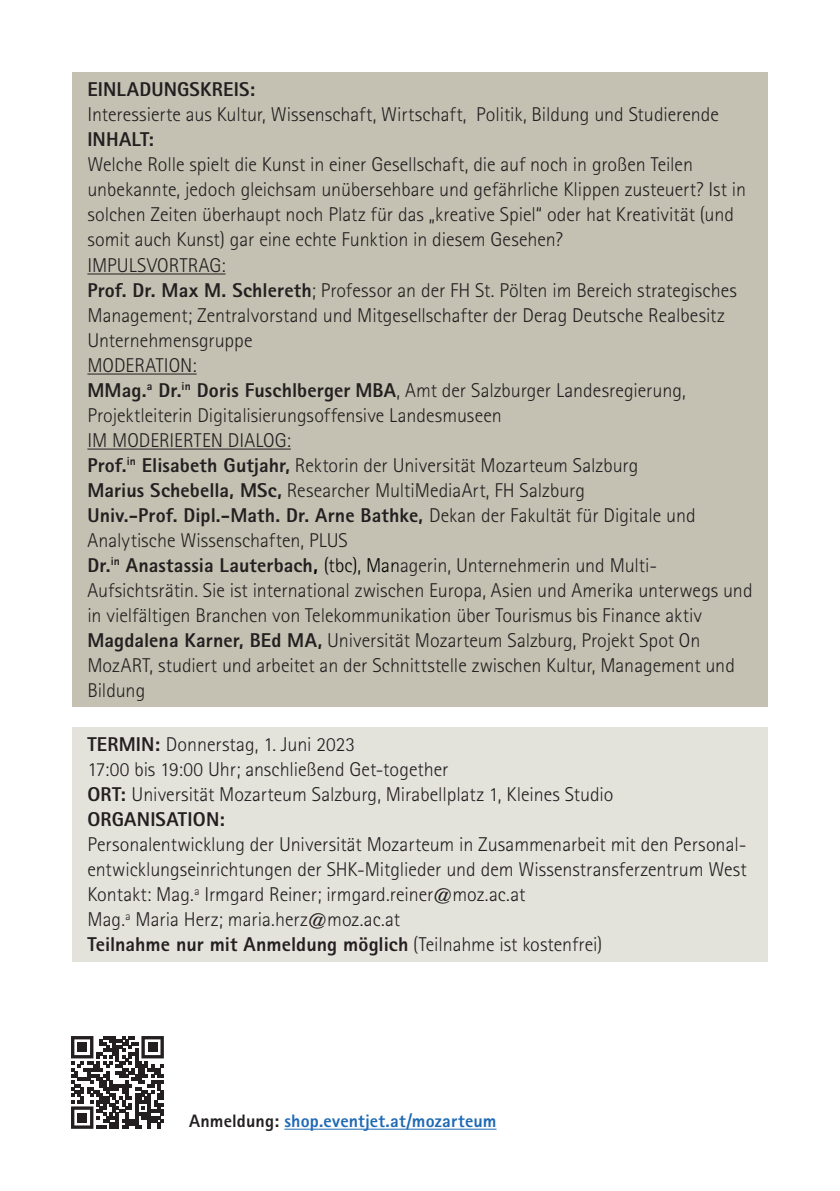
<style>
.page{position:relative;width:840px;height:1191px;background:#fff}
.page>*{position:absolute;margin:0;border:0;box-sizing:border-box;transform-origin:0 0}
.Default{font:300 20px/25px "Rotis Sans Serif Std";color:#231f20}
.Default-2{font:800 20px "Rotis Sans Serif Std";letter-spacing:.005em;color:#231f20}
.Default-3{font:800 18px "Rotis Sans Serif Std";letter-spacing:.01em;color:#1e69b4}
.s1{font-weight:800}
.s2{font-weight:800;color:#000}
.s3{color:#000}
.s4{font-weight:300}
.s5{color:#231f20}
</style>
<div class="page">
<hr style="left:284px;top:1128px;width:212px;height:1px;background:#1e69b4">
<svg style="left:71px;top:1036px;width:93px;height:92px"></svg>
<div style="left:77px;top:1042px;width:10px;height:10px;background:#231f20"></div>
<div style="left:148px;top:1042px;width:9px;height:10px;background:#231f20"></div>
<div style="left:77px;top:1112px;width:10px;height:10px;background:#231f20"></div>
<div style="left:72px;top:72px;width:695px;height:635px;background:#c4c1b3"></div>
<hr style="left:87px;top:273px;width:138px;height:1px;background:#231f20">
<hr style="left:87px;top:373px;width:109px;height:1px;background:#231f20">
<hr style="left:87px;top:448px;width:204px;height:1px;background:#231f20">
<div style="left:72px;top:727px;width:695px;height:234px;background:#e3e3dc"></div>
<p class="Default-2" style="left:87px;top:77px;width:169px">EINLADUNGSKREIS:</p>
<p class="Default" style="left:87px;top:102px;width:633px">Interessierte aus Kultur, Wissenschaft, Wirtschaft, Politik, Bildung und Studierende</p>
<p class="Default-2" style="left:87px;top:127px;width:68px">INHALT:</p>
<p class="Default" style="left:87px;top:152px;width:660px">Welche Rolle spielt die Kunst in einer Gesellschaft, die auf noch in großen Teilen unbekannte, jedoch gleichsam unübersehbare und gefährliche Klippen zusteuert? Ist in solchen Zeiten überhaupt noch Platz für das „kreative Spiel“ oder hat Kreativität (und somit auch Kunst) gar eine echte Funktion in diesem Gesehen?</p>
<p class="Default" style="left:87px;top:252px;width:140px">IMPULSVORTRAG:</p>
<p class="Default" style="left:87px;top:277px;width:650px"><span class="s1">Prof. Dr. Max M. Schlereth</span>; Professor an der FH St. Pölten im Bereich strategisches<br>Management; Zentralvorstand und Mitgesellschafter der Derag Deutsche Realbesitz<br>Unternehmensgruppe</p>
<p class="Default" style="left:87px;top:352px;width:111px">MODERATION:</p>
<p class="Default" style="left:87px;top:377px;width:599px"><span class="s1">MMag.</span><sup>a</sup> <span class="s1">Dr.</span><sup>in</sup> <span class="s1">Doris Fuschlberger MBA</span>, Amt der Salzburger Landesregierung,<br>Projektleiterin Digitalisierungsoffensive Landesmuseen</p>
<p class="Default" style="left:87px;top:427px;width:205px">IM MODERIERTEN DIALOG:</p>
<p class="Default" style="left:87px;top:452px;width:552px"><span class="s1">Prof.</span><sup>in</sup> <span class="s1">Elisabeth Gutjahr,</span> Rektorin der Universität Mozarteum Salzburg</p>
<p class="Default" style="left:87px;top:477px;width:499px"><span class="s1">Marius Schebella, MSc,</span> Researcher MultiMediaArt, FH Salzburg</p>
<p class="Default" style="left:87px;top:502px;width:609px"><span class="s1">Univ.-Prof. Dipl.-Math. Dr. Arne Bathke,</span> Dekan der Fakultät für Digitale und<br>Analytische Wissenschaften, PLUS</p>
<p class="Default" style="left:87px;top:552px;width:666px"><span class="s1">Dr.</span><sup>in</sup> <span class="s1">Anastassia Lauterbach</span><span class="s2">,</span> <span class="s3">(tbc), Man</span>agerin, Unternehmerin und Multi-<br>Aufsichtsrätin. Sie ist international zwischen Europa, Asien und Amerika unterwegs und in vielfältigen Branchen von Telekommunikation über Tourismus bis Finance aktiv</p>
<p class="Default" style="left:87px;top:627px;width:648px"><span class="s1">Magdalena Karner, BEd MA,</span> Universität Mozarteum Salzburg, Projekt Spot On<br>MozART, studiert und arbeitet an der Schnittstelle zwischen Kultur, Management und<br>Bildung</p>
<p class="Default" style="left:87px;top:732px;width:269px"><span class="s1">TERMIN:</span> Donnerstag, 1. Juni 2023</p>
<p class="Default" style="left:87px;top:757px;width:362px">17:00 bis 19:00 Uhr; anschließend Get-together</p>
<p class="Default" style="left:87px;top:782px;width:527px"><span class="s1">ORT:</span> Universität Mozarteum Salzburg, Mirabellplatz 1, Kleines Studio</p>
<p class="Default-2" style="left:87px;top:807px;width:139px">ORGANISATION:</p>
<p class="Default" style="left:87px;top:832px;width:660px">Personalentwicklung der Universität Mozarteum in Zusammenarbeit mit den Personal&shy;entwicklungseinrichtungen der SHK-Mitglieder und dem Wissenstransferzentrum West</p>
<p class="Default" style="left:87px;top:882px;width:439px">Kontakt: Mag.<sup>a</sup> Irmgard Reiner; irmgard.reiner@moz.ac.at</p>
<p class="Default" style="left:87px;top:907px;width:314px">Mag.<sup>a</sup> Maria Herz; maria.herz@moz.ac.at</p>
<p class="Default-2" style="left:87px;top:932px;width:516px">Teilnahme nur mit Anmeldung möglich <span class="s4">(Teilnahme ist kostenfrei)</span></p>
<p class="Default-3" style="left:189px;top:1109px;width:309px"><span class="s5">Anmeldung:</span> shop.eventjet.at/mozarteum</p>
</div>
